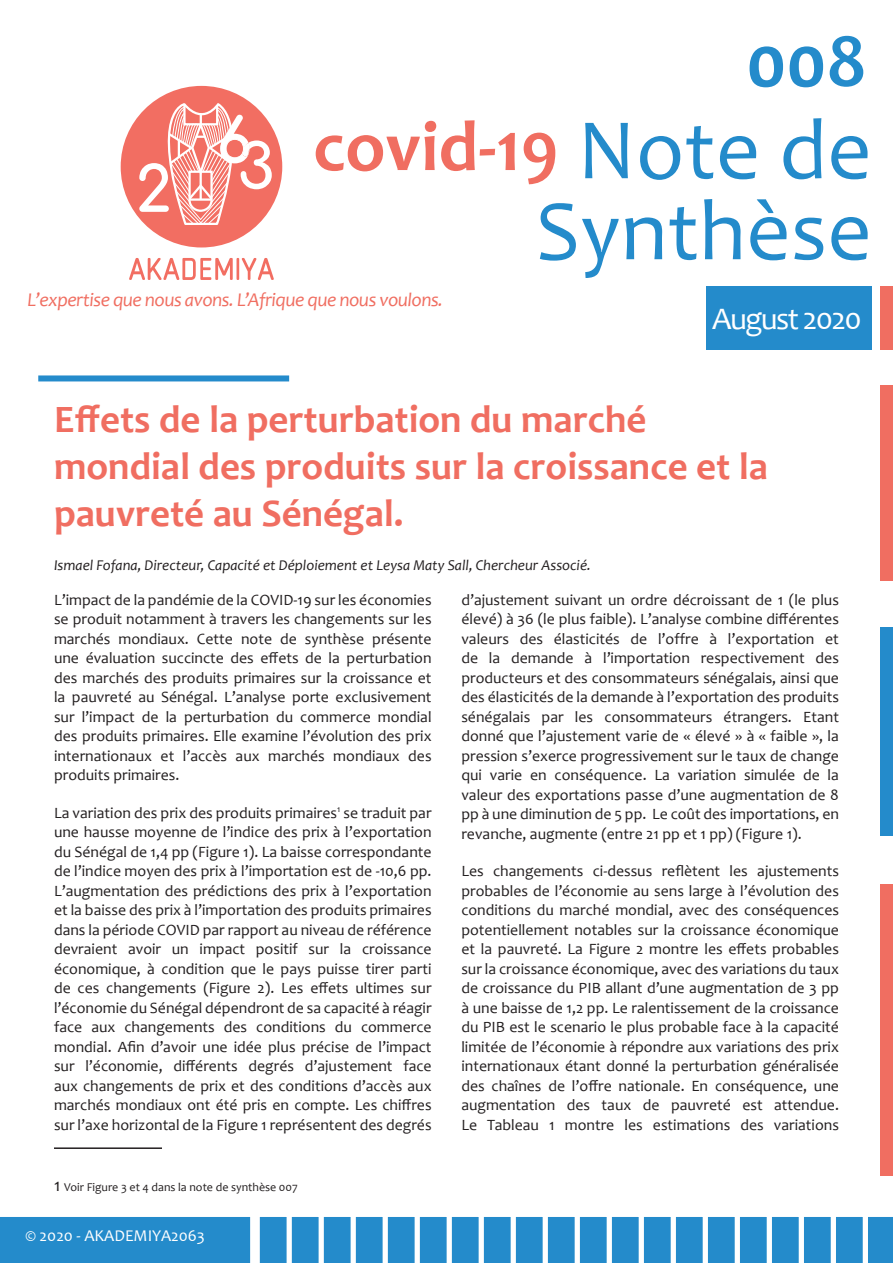
<style>
.page{position:relative;width:893px;height:1263px;background:#fff}
.page>*{position:absolute;margin:0;border:0;box-sizing:border-box;transform-origin:0 0}
.t1{font:87px/81px "Candara";color:#248bcb;text-align:center}
.t2{font:700 75px "Candara";color:#248bcb}
.t3{font:700 72px "Candara";color:#f06e61}
.t4{font:700 62.4px "Comfortaa";color:#fff}
.t5{font:800 54.45px "Chathura";color:#f26e62}
.t6{font:700 39px/46.8px "Candara";color:#f06e61}
.t7{font:31.5px "Candara";letter-spacing:-.05em;color:#fff}
.t8{font:italic 19.5px "Candara";letter-spacing:-.025em;color:#f06e61}
.t9{font:16.5px "Candara";color:#fff}
.t10{font:15.75px/19.5px "Candara";color:#231f20;text-align:justify}
.t11{font:italic 15px "Candara";color:#231f20}
.t12{font:12px "Candara";color:#231f20}
.s1{font-size:18px}
</style>
<div class="page">
<div style="left:706px;top:286px;width:166px;height:64px;background:#248bcb"></div>
<div style="left:880px;top:286px;width:13px;height:64px;background:#f06e61"></div>
<div style="left:38px;top:375px;width:251px;height:6px;background:#248bcb"></div>
<div style="left:880px;top:627px;width:13px;height:209px;background:#248bcb"></div>
<div style="left:880px;top:385px;width:13px;height:195px;background:#f06e61"></div>
<div style="left:880px;top:884px;width:13px;height:292px;background:#f06e61"></div>
<hr style="left:54px;top:1147px;width:108px;height:2px;background:#231f20">
<div style="left:0;top:1217px;width:251px;height:46px;background:#248bcb"></div>
<svg style="left:259px;top:1217px;width:634px;height:46px;background:#469dd3"></svg>
<div style="left:121px;top:86px;width:161px;height:161px;background:#f26e62;border-radius:50%"></div>
<svg style="left:149px;top:102px;width:123px;height:124px"></svg>
<h2 class="t2" style="left:746px;top:14px;width:122px">008</h2>
<h1 class="t1" style="left:536px;top:109px;width:338px">Note de<br>Synthèse</h1>
<h3 class="t3" style="left:313px;top:101px;width:247px">covid-19</h3>
<h3 class="t4" style="left:135px;top:132px;width:38px">2</h3>
<h3 class="t5" style="left:128px;top:229px;width:148px">AKADEMIYA</h3>
<p class="t8" style="left:28px;top:288px;width:417px">L’expertise que nous avons. L’Afrique que nous voulons.</p>
<h3 class="t7" style="left:712px;top:299px;width:151px">August 2020</h3>
<h3 class="t6" style="left:54px;top:396px;width:715px">Effets de la perturbation du marché mondial des produits sur la croissance et la pauvreté au Sénégal.</h3>
<p class="t11" style="left:54px;top:556px;width:538px">Ismael Fofana, Directeur, Capacité et Déploiement et Leysa Maty Sall, Chercheur Associé.</p>
<p class="t10" style="left:54px;top:590px;width:379px">L’impact de la pandémie de la COVID-19 sur les économies se produit notamment à travers les changements sur les marchés mondiaux. Cette note de synthèse présente une évaluation succincte des effets de la perturbation des marchés des produits primaires sur la croissance et la pauvreté au Sénégal. L’analyse porte exclusivement sur l’impact de la perturbation du commerce mondial des produits primaires. Elle examine l’évolution des prix internationaux et l’accès aux marchés mondiaux des produits primaires.</p>
<p class="t10" style="left:54px;top:803px;width:379px">La variation des prix des produits primaires<sup>1</sup> se traduit par une hausse moyenne de l’indice des prix à l’exportation du Sénégal de 1,4 pp (Figure 1). La baisse correspondante de l’indice moyen des prix à l’importation est de -10,6 pp.<br>L’augmentation des prédictions des prix à l’exportation et la baisse des prix à l’importation des produits primaires dans la période COVID par rapport au niveau de référence devraient avoir un impact positif sur la croissance économique, à condition que le pays puisse tirer parti de ces changements (Figure 2). Les effets ultimes sur l’économie du Sénégal dépendront de sa capacité à réagir face aux changements des conditions du commerce mondial. Afin d’avoir une idée plus précise de l’impact sur l’économie, différents degrés d’ajustement face aux changements de prix et des conditions d’accès aux marchés mondiaux ont été pris en compte. Les chiffres sur l’axe horizontal de la Figure 1 représentent des degrés</p>
<p class="t12" style="left:54px;top:1180px;width:245px"><span class="s1">1</span> Voir Figure 3 et 4 dans la note de synthèse 007</p>
<p class="t9" style="left:26px;top:1225px;width:181px">© 2020 - AKADEMIYA2063</p>
<p class="t10" style="left:461px;top:590px;width:379px">d’ajustement suivant un ordre décroissant de 1 (le plus élevé) à 36 (le plus faible). L’analyse combine différentes valeurs des élasticités de l’offre à l’exportation et de la demande à l’importation respectivement des producteurs et des consommateurs sénégalais, ainsi que des élasticités de la demande à l’exportation des produits sénégalais par les consommateurs étrangers. Etant donné que l’ajustement varie de « élevé » à « faible », la pression s’exerce progressivement sur le taux de change qui varie en conséquence. La variation simulée de la valeur des exportations passe d’une augmentation de 8 pp à une diminution de 5 pp. Le coût des importations, en revanche, augmente (entre 21 pp et 1 pp) (Figure 1).</p>
<p class="t10" style="left:461px;top:861px;width:379px">Les changements ci-dessus reflètent les ajustements probables de l’économie au sens large à l’évolution des conditions du marché mondial, avec des conséquences potentiellement notables sur la croissance économique et la pauvreté. La Figure 2 montre les effets probables sur la croissance économique, avec des variations du taux de croissance du PIB allant d’une augmentation de 3 pp à une baisse de 1,2 pp. Le ralentissement de la croissance du PIB est le scenario le plus probable face à la capacité limitée de l’économie à répondre aux variations des prix internationaux étant donné la perturbation généralisée des chaînes de l’offre nationale. En conséquence, une augmentation des taux de pauvreté est attendue.<br>Le Tableau 1 montre les estimations des variations</p>
</div>
